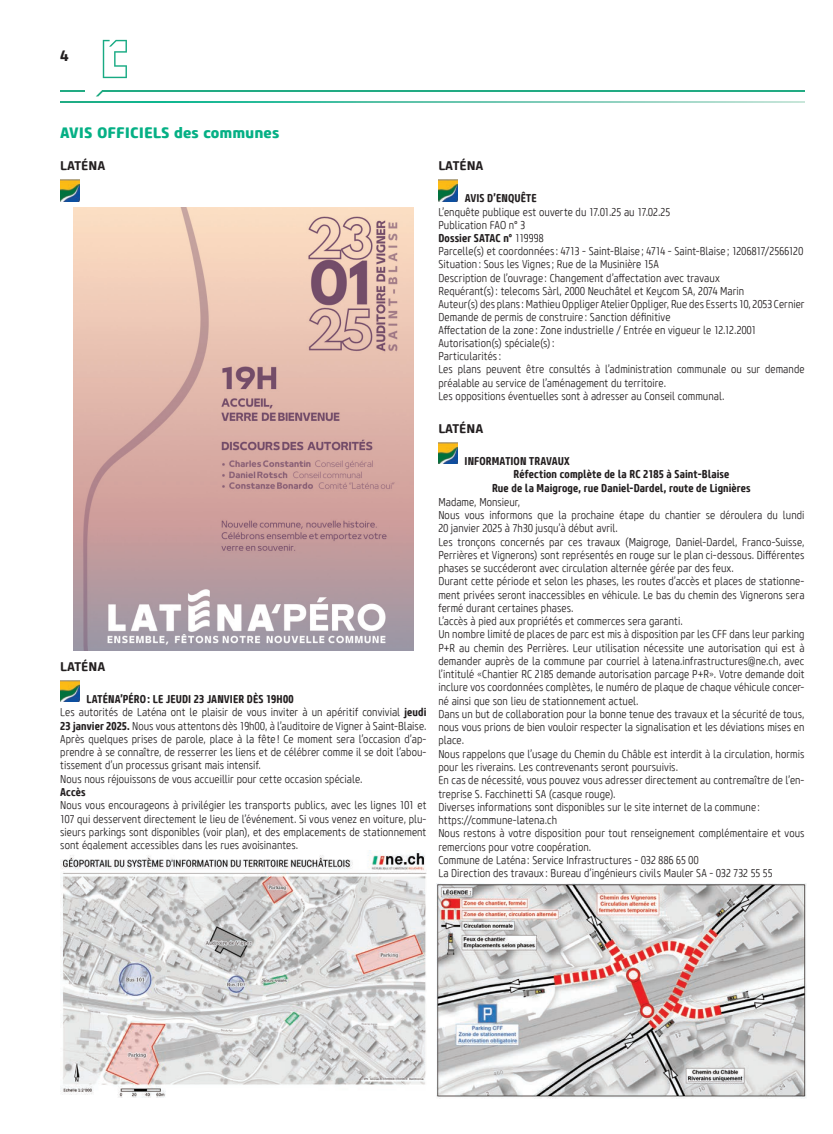
<style>
.page{position:relative;width:833px;height:1134px;background:#fff}
.page>*{position:absolute;margin:0;border:0;box-sizing:border-box;transform-origin:0 0}
.t1{font:800 15px "Core Sans M75";color:#05b085}
.t2{font:700 15px "Core Sans M65";color:#231f20}
.t3{font:700 12.5px "Core Sans M65";color:#231f20}
.t4{font:300 11.25px/13.2px "Core Sans M37 Cn";letter-spacing:.005em;color:#231f20}
.t5{font:700 11.25px "Core Sans M67 Cn";letter-spacing:.01em;color:#231f20}
.s1{font-family:"Core Sans M37 Cn";font-weight:300}
.s2{font-family:"Core Sans M67 Cn";font-weight:700}
</style>
<div class="page">
<svg style="left:103px;top:40px;width:24px;height:38px"></svg>
<svg style="left:60px;top:101px;width:744px;height:2px"></svg>
<hr style="left:102px;top:90px;width:702px;height:2px;background:#22ab83">
<hr style="left:60px;top:90px;width:25px;height:2px;background:#22ab83">
<svg style="left:96px;top:90px;width:7px;height:6px"></svg>
<img style="left:60px;top:180px;width:19px;height:21px">
<img style="left:73px;top:208px;width:340px;height:443px">
<img style="left:438px;top:180px;width:19px;height:21px">
<img style="left:438px;top:442px;width:19px;height:22px">
<img style="left:436px;top:883px;width:371px;height:216px">
<img style="left:60px;top:680px;width:19px;height:22px">
<img style="left:60px;top:850px;width:366px;height:248px">
<h1 class="t2" style="left:60px;top:46px;width:10px">4</h1>
<h1 class="t1" style="left:60px;top:123px;width:221px">AVIS OFFICIELS des communes</h1>
<p class="t3" style="left:60px;top:158px;width:47px">LATÉNA</p>
<p class="t3" style="left:438px;top:158px;width:47px">LATÉNA</p>
<p class="t5" style="left:465px;top:191px;width:74px">AVIS D’ENQUÊTE</p>
<p class="t4" style="left:438px;top:206px;width:233px">L’enquête publique est ouverte du 17.01.25 au 17.02.25<br>Publication FAO n° 3</p>
<p class="t5" style="left:438px;top:231px;width:107px">Dossier SATAC n° <span class="s1">119998</span></p>
<p class="t4" style="left:438px;top:245px;width:368px">Parcelle(s) et coordonnées: 4713 - Saint-Blaise ; 4714 - Saint-Blaise ; 1206817/2566120<br>Situation : Sous les Vignes; Rue de la Musinière 15A<br>Description de l’ouvrage : Changement d’affectation avec travaux<br>Requérant(s): telecoms Sàrl, 2000 Neuchâtel et Keycom SA, 2074 Marin<br>Auteur(s) des plans: Mathieu Oppliger Atelier Oppliger, Rue des Esserts 10, 2053 Cernier Demande de permis de construire : Sanction définitive<br>Affectation de la zone : Zone industrielle / Entrée en vigueur le 12.12.2001<br>Autorisation(s) spéciale(s):<br>Particularités:<br>Les plans peuvent être consultés à l’administration communale ou sur demande préalable au service de l’aménagement du territoire.<br>Les oppositions éventuelles sont à adresser au Conseil communal.</p>
<p class="t3" style="left:438px;top:420px;width:47px">LATÉNA</p>
<p class="t5" style="left:464px;top:453px;width:107px">INFORMATION TRAVAUX</p>
<p class="t5" style="left:513px;top:467px;width:217px">Réfection complète de la RC 2185 à Saint-Blaise</p>
<p class="t5" style="left:492px;top:481px;width:260px">Rue de la Maigroge, rue Daniel-Dardel, route de Lignières</p>
<p class="t4" style="left:438px;top:496px;width:368px">Madame, Monsieur,<br>Nous vous informons que la prochaine étape du chantier se déroulera du lundi 20 janvier 2025 à 7h30 jusqu’à début avril.<br>Les tronçons concernés par ces travaux (Maigroge, Daniel-Dardel, Franco-Suisse, Perrières et Vignerons) sont représentés en rouge sur le plan ci-dessous. Différentes phases se succéderont avec circulation alternée gérée par des feux.<br>Durant cette période et selon les phases, les routes d’accès et places de stationne&shy;ment privées seront inaccessibles en véhicule. Le bas du chemin des Vignerons sera fermé durant certaines phases.<br>L’accès à pied aux propriétés et commerces sera garanti.<br>Un nombre limité de places de parc est mis à disposition par les CFF dans leur parking P+R au chemin des Perrières. Leur utilisation nécessite une autorisation qui est à demander auprès de la commune par courriel à latena.infrastructures@ne.ch, avec l’intitulé «Chantier RC 2185 demande autorisation parcage P+R». Votre demande doit inclure vos coordonnées complètes, le numéro de plaque de chaque véhicule concer&shy;né ainsi que son lieu de stationnement actuel.<br>Dans un but de collaboration pour la bonne tenue des travaux et la sécurité de tous, nous vous prions de bien vouloir respecter la signalisation et les déviations mises en place.<br>Nous rappelons que l’usage du Chemin du Châble est interdit à la circulation, hormis pour les riverains. Les contrevenants seront poursuivis.<br>En cas de nécessité, vous pouvez vous adresser directement au contremaître de l’en&shy;treprise S. Facchinetti SA (casque rouge).<br>Diverses informations sont disponibles sur le site internet de la commune : https://commune-latena.ch<br>Nous restons à votre disposition pour tout renseignement complémentaire et vous remercions pour votre coopération.<br>Commune de Laténa : Service Infrastructures - 032 886 65 00<br>La Direction des travaux : Bureau d’ingénieurs civils Mauler SA - 032 732 55 55</p>
<p class="t3" style="left:60px;top:658px;width:47px">LATÉNA</p>
<p class="t5" style="left:86px;top:691px;width:209px">LATÉNA’PÉRO: LE JEUDI 23 JANVIER DÈS 19H00</p>
<p class="t4" style="left:60px;top:706px;width:368px">Les autorités de Laténa ont le plaisir de vous inviter à un apéritif convivial <span class="s2">jeudi 23 janvier 2025.</span> Nous vous attentons dès 19h00, à l’auditoire de Vigner à Saint-Blaise.<br>Après quelques prises de parole, place à la fête ! Ce moment sera l’occasion d’ap&shy;prendre à se connaître, de resserrer les liens et de célébrer comme il se doit l’abou&shy;tissement d’un processus grisant mais intensif.<br>Nous nous réjouissons de vous accueillir pour cette occasion spéciale.</p>
<p class="t5" style="left:60px;top:785px;width:27px">Accès</p>
<p class="t4" style="left:60px;top:799px;width:368px;text-align:justify">Nous vous encourageons à privilégier les transports publics, avec les lignes 101 et 107 qui desservent directement le lieu de l’événement. Si vous venez en voiture, plu&shy;sieurs parkings sont disponibles (voir plan), et des emplacements de stationnement sont également accessibles dans les rues avoisinantes.</p>
</div>
